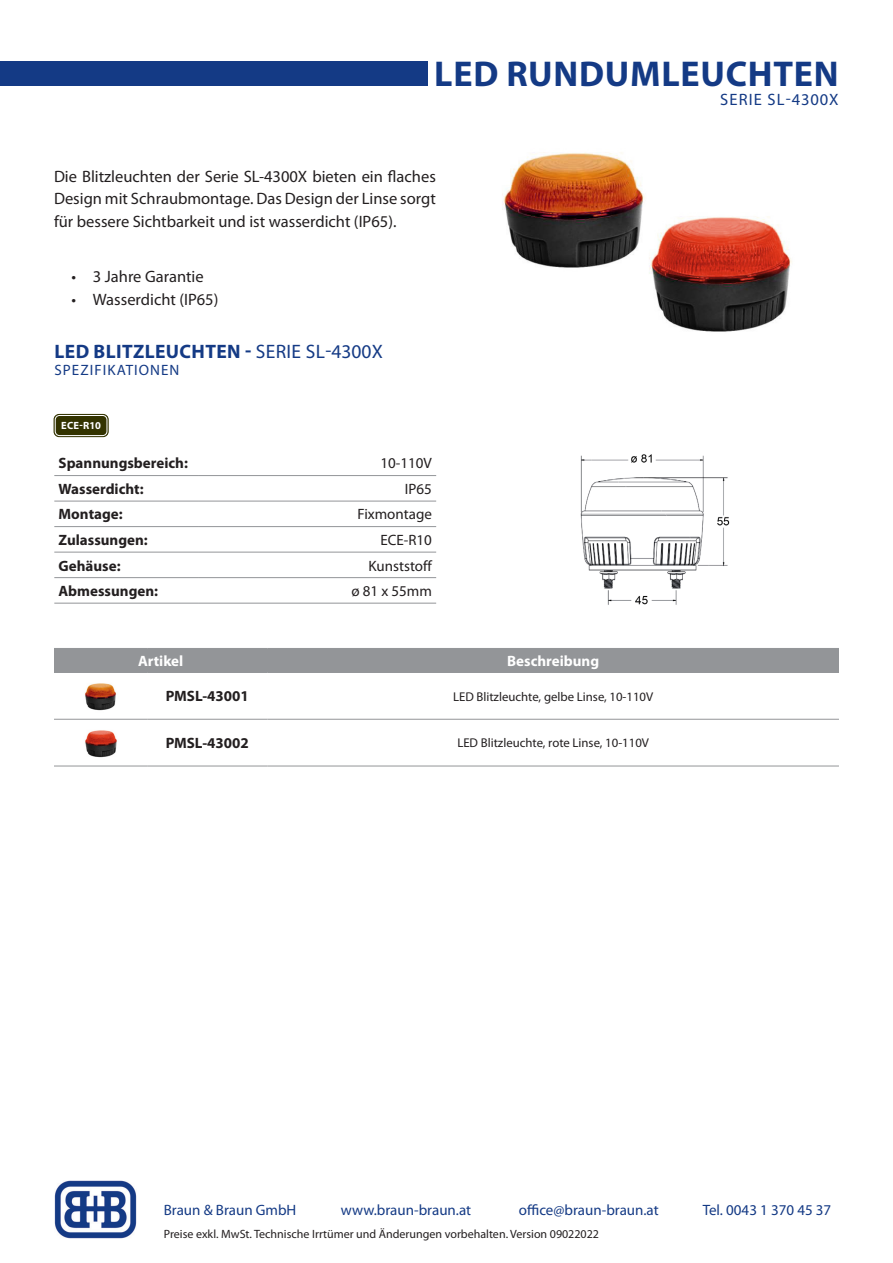
<style>
.page{position:relative;width:893px;height:1263px;background:#fff}
.page>*{position:absolute;margin:0;border:0;box-sizing:border-box;transform-origin:0 0}
.t1{font:700 36px "Myriad Pro";letter-spacing:.02em;color:#143a85}
.t2{font:700 19.5px "Myriad Pro";letter-spacing:.02em;color:#143a85}
.t3{font:16.5px/22.5px "Myriad Pro";color:#231f20;text-align:justify}
.t4{font:16.5px "Myriad Pro";letter-spacing:.07em;color:#143a85}
.t5{font:700 15px "Myriad Pro";color:#231f20}
.t6{font:15px "Myriad Pro";color:#143a85}
.t7{font:15px "Myriad Pro";color:#231f20}
.t8{font:700 15px "Myriad Pro";color:#fff}
.t9{font:15px "Myriad Pro";letter-spacing:.07em;color:#143a85}
.t10{font:12.75px "Myriad Pro";color:#231f20}
.t11{font:12px "Myriad Pro";color:#231f20}
.t12{font:700 10.5px "Myriad Pro";letter-spacing:.015em;color:#fff}
.s1{font-weight:400}
</style>
<div class="page">
<img style="left:54px;top:1180px;width:83px;height:58px">
<div style="left:0;top:61px;width:428px;height:24px;background:#143a85"></div>
<img style="left:502px;top:152px;width:143px;height:116px">
<img style="left:649px;top:216px;width:143px;height:116px">
<img style="left:580px;top:454px;width:150px;height:151px">
<hr style="left:54px;top:475px;width:144px;height:1px;background:#939598">
<hr style="left:198px;top:475px;width:238px;height:1px;background:#939598">
<hr style="left:54px;top:501px;width:144px;height:1px;background:#939598">
<hr style="left:198px;top:501px;width:238px;height:1px;background:#939598">
<hr style="left:54px;top:526px;width:144px;height:1px;background:#939598">
<hr style="left:198px;top:526px;width:238px;height:1px;background:#939598">
<hr style="left:54px;top:552px;width:144px;height:1px;background:#939598">
<hr style="left:198px;top:552px;width:238px;height:1px;background:#939598">
<hr style="left:54px;top:577px;width:144px;height:1px;background:#939598">
<hr style="left:198px;top:577px;width:238px;height:1px;background:#939598">
<hr style="left:54px;top:603px;width:144px;height:1px;background:#939598">
<hr style="left:198px;top:603px;width:238px;height:1px;background:#939598">
<div style="left:54px;top:649px;width:785px;height:23px;background:#939598"></div>
<hr style="left:54px;top:648px;width:93px;height:1px;background:#939598">
<hr style="left:147px;top:648px;width:120px;height:1px;background:#939598">
<hr style="left:267px;top:648px;width:572px;height:1px;background:#939598">
<hr style="left:54px;top:672px;width:93px;height:1px;background:#939598">
<hr style="left:147px;top:672px;width:120px;height:1px;background:#939598">
<hr style="left:267px;top:672px;width:572px;height:1px;background:#939598">
<hr style="left:54px;top:719px;width:93px;height:1px;background:#939598">
<hr style="left:147px;top:719px;width:120px;height:1px;background:#939598">
<hr style="left:267px;top:719px;width:572px;height:1px;background:#939598">
<hr style="left:54px;top:766px;width:93px;height:1px;background:#939598">
<hr style="left:147px;top:766px;width:120px;height:1px;background:#939598">
<hr style="left:267px;top:766px;width:572px;height:1px;background:#939598">
<img style="left:85px;top:683px;width:31px;height:28px">
<img style="left:85px;top:730px;width:32px;height:28px">
<div style="left:54px;top:414px;width:54px;height:23px;background:#62623b;border-radius:5px"></div>
<div style="left:54px;top:414px;width:55px;height:23px;border:1px solid #330;border-radius:5px"></div>
<div style="left:55px;top:415px;width:52px;height:21px;background:#330;border-radius:4px"></div>
<div style="left:55px;top:415px;width:52px;height:21px;border:1px solid #fff;border-radius:4px"></div>
<h1 class="t1" style="left:434px;top:50px;width:406px">LED RUNDUMLEUCHTEN</h1>
<p class="t3" style="left:54px;top:165px;width:383px">Die Blitzleuchten der Serie SL-4300X bieten ein flaches Design mit Schraubmontage. Das Design der Linse sorgt für bessere Sichtbarkeit und ist wasserdicht (IP65).</p>
<p class="t3" style="left:72px;top:265px;width:134px">• 3 Jahre Garantie</p>
<p class="t3" style="left:72px;top:288px;width:148px">• Wasserdicht (IP65)</p>
<p class="t2" style="left:55px;top:339px;width:330px">LED BLITZLEUCHTEN - <span class="s1">SERIE SL-4300X</span></p>
<p class="t9" style="left:54px;top:360px;width:127px">SPEZIFIKATIONEN</p>
<p class="t12" style="left:61px;top:419px;width:41px">ECE-R10</p>
<p class="t5" style="left:59px;top:454px;width:131px">Spannungsbereich:</p>
<p class="t7" style="left:380px;top:454px;width:53px">10-110V</p>
<p class="t5" style="left:59px;top:479px;width:87px">Wasserdicht:</p>
<p class="t7" style="left:405px;top:480px;width:28px">IP65</p>
<p class="t5" style="left:59px;top:505px;width:66px">Montage:</p>
<p class="t7" style="left:357px;top:505px;width:76px">Fixmontage</p>
<p class="t5" style="left:59px;top:530px;width:91px">Zulassungen:</p>
<p class="t7" style="left:380px;top:531px;width:53px">ECE-R10</p>
<p class="t5" style="left:59px;top:556px;width:64px">Gehäuse:</p>
<p class="t7" style="left:369px;top:556px;width:65px">Kunststoff</p>
<p class="t5" style="left:59px;top:581px;width:101px">Abmessungen:</p>
<p class="t7" style="left:351px;top:582px;width:82px">ø 81 x 55mm</p>
<p class="t8" style="left:138px;top:651px;width:47px">Artikel</p>
<p class="t8" style="left:507px;top:651px;width:94px">Beschreibung</p>
<p class="t5" style="left:166px;top:687px;width:85px">PMSL-43001</p>
<p class="t10" style="left:453px;top:688px;width:202px">LED Blitzleuchte, gelbe Linse, 10-110V</p>
<p class="t5" style="left:166px;top:733px;width:85px">PMSL-43002</p>
<p class="t10" style="left:457px;top:735px;width:193px">LED Blitzleuchte, rote Linse, 10-110V</p>
<p class="t4" style="left:720px;top:89px;width:120px">SERIE SL-4300X</p>
<p class="t6" style="left:164px;top:1201px;width:134px">Braun &amp; Braun GmbH</p>
<p class="t6" style="left:341px;top:1201px;width:132px">www.braun-braun.at</p>
<p class="t6" style="left:519px;top:1201px;width:141px">office@braun-braun.at</p>
<p class="t6" style="left:703px;top:1201px;width:130px">Tel. 0043 1 370 45 37</p>
<p class="t11" style="left:164px;top:1226px;width:437px">Preise exkl. MwSt. Technische Irrtümer und Änderungen vorbehalten. Version 09022022</p>
</div>
